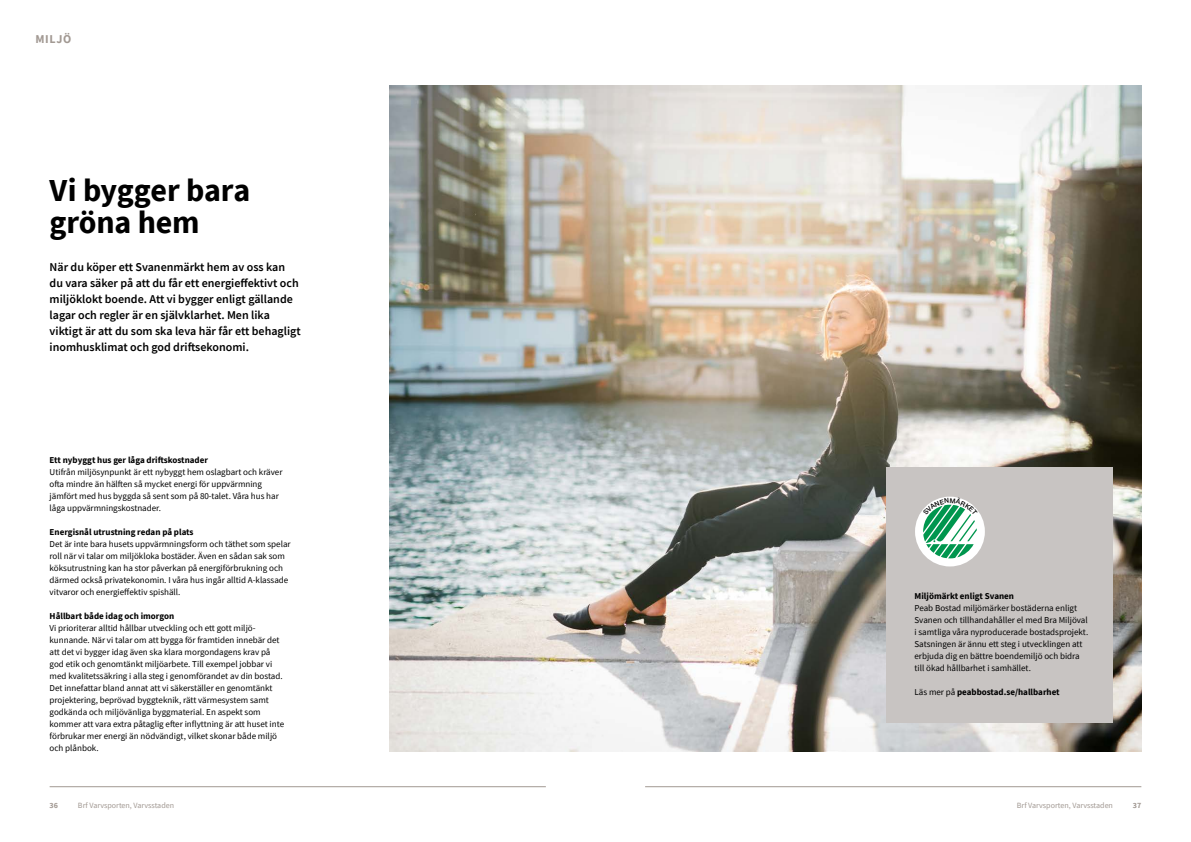
<style>
.page{position:relative;width:1191px;height:842px;background:#fff}
.page>*{position:absolute;margin:0;border:0;box-sizing:border-box;transform-origin:0 0}
.Rubrik_uppslag_32_32{font:700 32px "Source Sans Pro";letter-spacing:-.005em;color:#000}
.Ingress_12_16{font:600 12px/16px "Source Sans Pro";color:#000}
.Kapitel{font:700 12px "Source Sans Pro";letter-spacing:.05em;color:#a29993}
.Brödtext_9_12{font:9px/12px "Source Sans Pro";color:#000}
.Brödtextrubrik_9_12{font:700 9px "Source Sans Pro";color:#000}
.Brödtext_9_12-2{font:700 9px "Source Sans Pro";color:#000}
.t1{font:8px "Source Sans Pro";color:#a29993}
.t2{font:700 8px "Source Sans Pro";color:#a29993}
.s1{font-weight:400}
</style>
<div class="page">
<hr style="left:645px;top:786px;width:496px;height:1px;background:#a29993">
<hr style="left:50px;top:786px;width:496px;height:1px;background:#a29993">
<img style="left:390px;top:85px;width:751px;height:666px">
<div style="left:886px;top:468px;width:227px;height:255px;background:#c8c4c2"></div>
<div style="left:915px;top:497px;width:70px;height:69px;background:#fff;border-radius:50%"></div>
<svg style="left:922px;top:498px;width:55px;height:60px"></svg>
<p class="Kapitel" style="left:35px;top:30px;width:37px">MILJÖ</p>
<p class="Rubrik_uppslag_32_32" style="left:50px;top:169px;width:202px">Vi bygger bara</p>
<p class="Rubrik_uppslag_32_32" style="left:50px;top:201px;width:151px">gröna hem</p>
<p class="Ingress_12_16" style="left:50px;top:259px;width:253px">När du köper ett Svanenmärkt hem av oss kan du vara säker på att du får ett energieffektivt och miljöklokt boende. Att vi bygger enligt gällande lagar och regler är en självklarhet. Men lika viktigt är att du som ska leva här får ett behagligt inomhusklimat och god driftsekonomi.</p>
<p class="Brödtextrubrik_9_12" style="left:50px;top:454px;width:160px">Ett nybyggt hus ger låga driftskostnader</p>
<p class="Brödtext_9_12" style="left:50px;top:466px;width:234px">Utifrån miljösynpunkt är ett nybyggt hem oslagbart och kräver ofta mindre än hälften så mycket energi för uppvärmning jämfört med hus byggda så sent som på 80-talet. Våra hus har låga uppvärmningskostnader.</p>
<p class="Brödtextrubrik_9_12" style="left:50px;top:526px;width:145px">Energisnål utrustning redan på plats</p>
<p class="Brödtext_9_12" style="left:50px;top:538px;width:242px">Det är inte bara husets uppvärmningsform och täthet som spelar roll när vi talar om miljökloka bostäder. Även en sådan sak som köksutrustning kan ha stor påverkan på energiförbrukning och därmed också privatekonomin. I våra hus ingår alltid A-klassade vitvaror och energieffektiv spishäll.</p>
<p class="Brödtextrubrik_9_12" style="left:50px;top:610px;width:126px">Hållbart både idag och imorgon</p>
<p class="Brödtext_9_12" style="left:50px;top:622px;width:236px">Vi prioriterar alltid hållbar utveckling och ett gott miljö&shy;kunnande. När vi talar om att bygga för framtiden innebär det att det vi bygger idag även ska klara morgondagens krav på god etik och genomtänkt miljöarbete. Till exempel jobbar vi med kvalitetssäkring i alla steg i genomförandet av din bostad.<br>Det innefattar bland annat att vi säkerställer en genomtänkt projektering, beprövad byggteknik, rätt värmesystem samt godkända och miljövänliga byggmaterial. En aspekt som kommer att vara extra påtaglig efter inflyttning är att huset inte förbrukar mer energi än nödvändigt, vilket skonar både miljö och plånbok.</p>
<p class="Brödtextrubrik_9_12" style="left:914px;top:590px;width:101px">Miljömärkt enligt Svanen</p>
<p class="Brödtext_9_12" style="left:914px;top:602px;width:175px">Peab Bostad miljömärker bostäderna enligt Svanen och tillhandahåller el med Bra Miljöval i samtliga våra nyproducerade bostadsprojekt.<br>Satsningen är ännu ett steg i utvecklingen att erbjuda dig en bättre boendemiljö och bidra till ökad hållbarhet i samhället.</p>
<p class="Brödtext_9_12-2" style="left:914px;top:686px;width:147px"><span class="s1">Läs mer på</span> peabbostad.se/hallbarhet</p>
<p class="t2" style="left:50px;top:800px;width:10px">36</p>
<p class="t1" style="left:78px;top:800px;width:98px">Brf Varvsporten, Varvsstaden</p>
<p class="t1" style="left:1016px;top:800px;width:98px">Brf Varvsporten, Varvsstaden</p>
<p class="t2" style="left:1132px;top:800px;width:10px">37</p>
</div>
